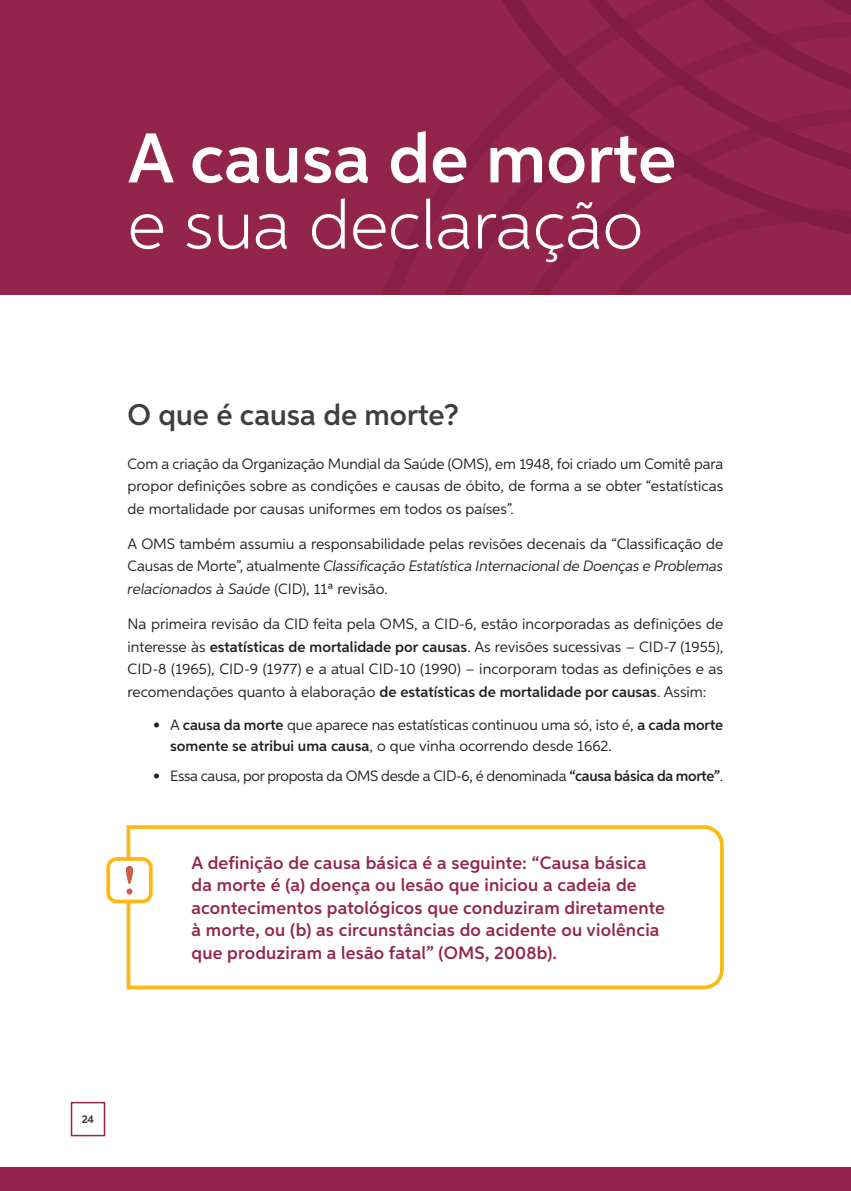
<style>
.page{position:relative;width:851px;height:1191px;background:#fff}
.page>*{position:absolute;margin:0;border:0;box-sizing:border-box;transform-origin:0 0}
.t1{font:600 70.5px "Aspira";color:#fff}
.t2{font:300 69px "Aspira";color:#fff}
.t3{font:600 30px "Aspira";color:#3e3e3f}
.t4{font:600 18px/22.5px "Aspira";letter-spacing:.01em;color:#93254c}
.t5{font:15px/22.5px "Aspira";color:#231f20;text-align:justify}
.t6{font:15px "Aspira";letter-spacing:-.02em;color:#231f20}
.t7{font:700 11.25px "Aspira";color:#3e3e3f}
.s1{font-style:italic}
.s2{font-weight:600}
</style>
<div class="page">
<div style="left:71px;top:1101px;width:34px;height:35px;border:2px solid #93254c"></div>
<div style="left:0;top:1167px;width:850px;height:24px;background:#93254c"></div>
<div style="left:0;top:0;width:850px;height:295px;background:#93254c"></div>
<svg style="left:382px;top:127px;width:331px;height:167px"></svg>
<svg style="left:488px;top:0;width:362px;height:238px"></svg>
<svg style="left:125px;top:825px;width:599px;height:165px"></svg>
<div style="left:108px;top:859px;width:43px;height:42px;background:#fff;border-radius:9px"></div>
<div style="left:106px;top:857px;width:47px;height:46px;border:4px solid #fcb814;border-radius:9px"></div>
<svg style="left:126px;top:865px;width:7px;height:29px"></svg>
<h1 class="t1" style="left:128px;top:115px;width:550px">A causa de morte</h1>
<h2 class="t2" style="left:128px;top:183px;width:517px">e sua declaração</h2>
<h3 class="t3" style="left:128px;top:396px;width:333px">O que é causa de morte?</h3>
<p class="t5" style="left:128px;top:452px;width:597px">Com a criação da Organização Mundial da Saúde (OMS), em 1948, foi criado um Comitê para propor definições sobre as condições e causas de óbito, de forma a se obter “estatísticas de mortalidade por causas uniformes em todos os países”.</p>
<p class="t5" style="left:128px;top:532px;width:597px">A OMS também assumiu a responsabilidade pelas revisões decenais da “Classificação de Causas de Morte”, atualmente <span class="s1">Classificação Estatística Internacional de Doenças e Problemas relacionados à Saúde</span> (CID), 11ª revisão.</p>
<p class="t5" style="left:128px;top:612px;width:597px">Na primeira revisão da CID feita pela OMS, a CID-6, estão incorporadas as definições de interesse às <span class="s2">estatísticas de mortalidade por causas</span>. As revisões sucessivas – CID-7 (1955), CID-8 (1965), CID-9 (1977) e a atual CID-10 (1990) – incorporam todas as definições e as recomendações quanto à elaboração <span class="s2">de estatísticas de mortalidade por causas</span>. Assim:</p>
<p class="t5" style="left:170px;top:714px;width:554px;line-height:21px;text-indent:-17px">• A <span class="s2">causa da morte</span> que aparece nas estatísticas continuou uma só, isto é, <span class="s2">a cada morte somente se atribui uma causa</span>, o que vinha ocorrendo desde 1662.</p>
<p class="t6" style="left:153px;top:766px;width:571px">• Essa causa, por proposta da OMS desde a CID-6, é denominada <span class="s2">“causa básica da morte”</span>.</p>
<p class="t4" style="left:191px;top:851px;width:475px">A definição de causa básica é a seguinte: “Causa básica da morte é (a) doença ou lesão que iniciou a cadeia de acontecimentos patológicos que conduziram diretamente à morte, ou (b) as circunstâncias do acidente ou violência que produziram a lesão fatal” (OMS, 2008b).</p>
<p class="t7" style="left:82px;top:1112px;width:14px">24</p>
</div>
